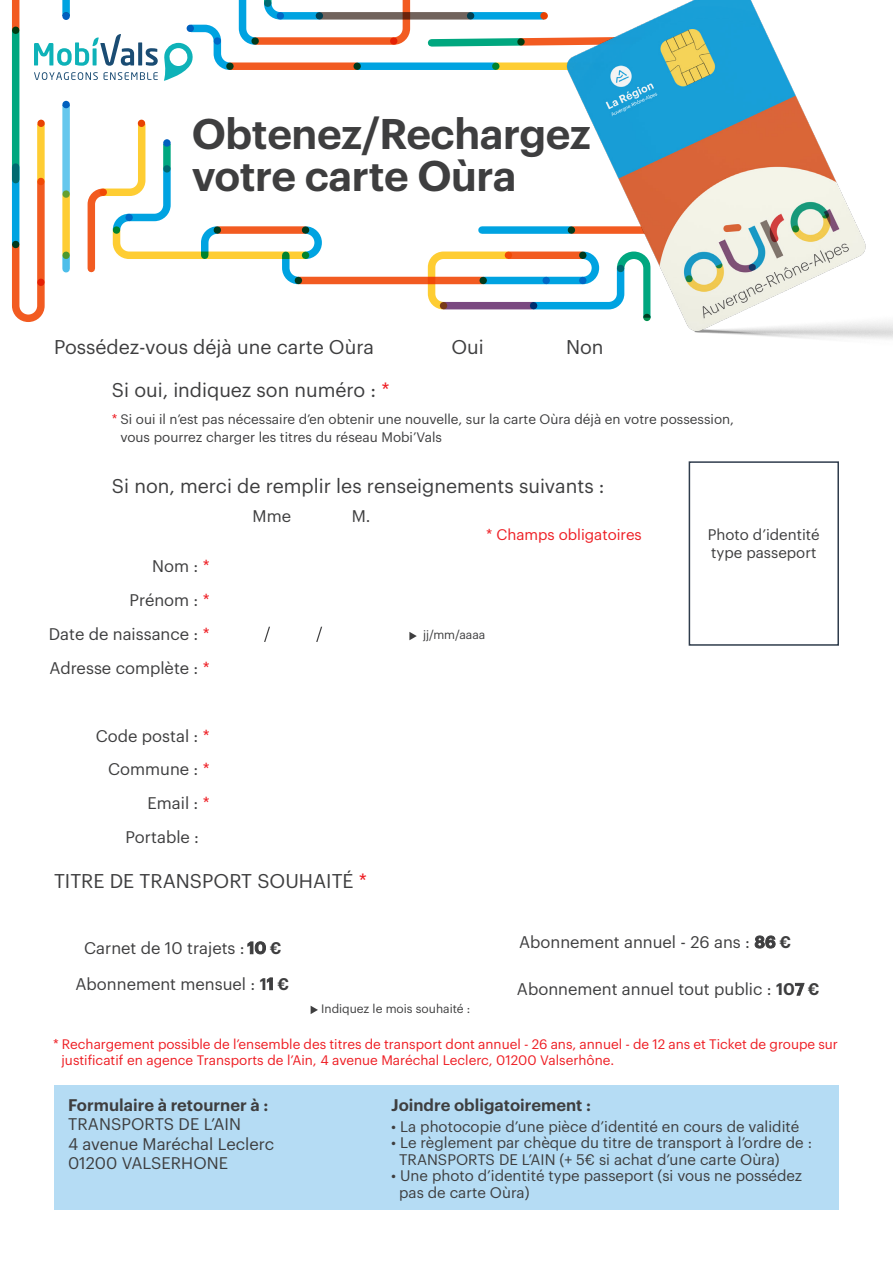
<style>
.page{position:relative;width:893px;height:1263px;background:#fff}
.page>*{position:absolute;margin:0;border:0;box-sizing:border-box;transform-origin:0 0}
.t1{font:600 42px "Graphik";letter-spacing:-.01em;color:#3e3e3f}
.t2{font:19.5px "Graphik";color:#3e3e3f}
.Texte_Courant_8_7pt{font:16.5px/36px "Graphik";color:#3e3e3f;text-align:center}
.t3{font:600 16.5px "Graphik";color:#3e3e3f}
.Texte_Courant_8_7pt-2{font:15px/16.5px "Graphik";color:#3e3e3f}
.Texte_Courant_8_7pt-3{font:15px "Graphik";color:#ee1d23}
.t4{font:13.5px/16.2px "Graphik";color:#ee1d23}
.t5{font:13.5px/18px "Graphik";color:#3e3e3f}
.t6{font:12px "Graphik";color:#3e3e3f}
.s1{color:#ee1d23}
.s2{font-weight:600}
</style>
<div class="page">
<div style="left:54px;top:1085px;width:785px;height:125px;background:#b5dcf4"></div>
<div style="left:689px;top:461px;width:150px;height:185px;border:2px solid #2f3c4c"></div>
<svg style="left:409px;top:632px;width:8px;height:8px"></svg>
<svg style="left:311px;top:1006px;width:7px;height:8px"></svg>
<svg style="left:264px;top:627px;width:6px;height:15px"></svg>
<svg style="left:316px;top:627px;width:6px;height:15px"></svg>
<svg style="left:394px;top:0;width:16px;height:45px"></svg>
<svg style="left:428px;top:252px;width:84px;height:57px"></svg>
<div style="left:319px;top:12px;width:152px;height:8px;background:#71635c"></div>
<div style="left:230px;top:62px;width:127px;height:8px;background:#f25b21"></div>
<div style="left:482px;top:226px;width:89px;height:8px;background:#00a3e1"></div>
<div style="left:255px;top:37px;width:139px;height:8px;background:#f25b21"></div>
<div style="left:298px;top:277px;width:185px;height:7px;background:#f25b21"></div>
<div style="left:483px;top:277px;width:63px;height:7px;background:#00a3e1"></div>
<div style="left:508px;top:252px;width:75px;height:7px;background:#f25b21"></div>
<div style="left:444px;top:302px;width:90px;height:7px;background:#7a4980"></div>
<svg style="left:530px;top:276px;width:19px;height:34px"></svg>
<div style="left:357px;top:62px;width:139px;height:8px;background:#00a3e1"></div>
<svg style="left:428px;top:12px;width:121px;height:58px"></svg>
<div style="left:471px;top:12px;width:75px;height:8px;background:#00a3e1"></div>
<div style="left:544px;top:0;width:119px;height:30px;background:#fff"></div>
<svg style="left:12px;top:0;width:310px;height:322px"></svg>
<div style="left:187px;top:25px;width:7px;height:7px;background:#005fbe;border-radius:50%"></div>
<div style="left:138px;top:120px;width:7px;height:7px;background:#e84202;border-radius:50%"></div>
<div style="left:540px;top:12px;width:8px;height:8px;background:#e84202;border-radius:50%"></div>
<div style="left:37px;top:120px;width:8px;height:7px;background:#e84202;border-radius:50%"></div>
<div style="left:62px;top:101px;width:8px;height:7px;background:#005fbe;border-radius:50%"></div>
<div style="left:62px;top:13px;width:8px;height:7px;background:#005fbe;border-radius:50%"></div>
<div style="left:163px;top:139px;width:8px;height:8px;background:#005fbe;border-radius:50%"></div>
<img style="left:549px;top:0;width:344px;height:339px">
<p class="t1" style="left:192px;top:102px;width:400px">Obtenez/Rechargez</p>
<p class="t1" style="left:192px;top:144px;width:326px">votre carte Oùra</p>
<p class="t2" style="left:54px;top:332px;width:322px">Possédez-vous déjà une carte Oùra</p>
<p class="t2" style="left:451px;top:332px;width:34px">Oui</p>
<p class="t2" style="left:566px;top:332px;width:39px">Non</p>
<p class="t2" style="left:112px;top:376px;width:279px">Si oui, indiquez son numéro : <span class="s1">*</span></p>
<p class="t5" style="left:120px;top:409px;width:615px;text-indent:-9px"><span class="s1">*</span> Si oui il n’est pas nécessaire d’en obtenir une nouvelle, sur la carte Oùra déjà en votre possession, vous pourrez charger les titres du réseau Mobi’Vals</p>
<p class="t2" style="left:112px;top:471px;width:494px">Si non, merci de remplir les renseignements suivants :</p>
<p class="Texte_Courant_8_7pt" style="left:152px;top:547px;width:59px">Nom : <span class="s1">*</span></p>
<p class="Texte_Courant_8_7pt" style="left:129px;top:580px;width:82px">Prénom : <span class="s1">*</span></p>
<p class="Texte_Courant_8_7pt" style="left:49px;top:614px;width:162px">Date de naissance : <span class="s1">*</span></p>
<p class="Texte_Courant_8_7pt" style="left:49px;top:648px;width:162px">Adresse complète : <span class="s1">*</span></p>
<p class="Texte_Courant_8_7pt" style="left:96px;top:716px;width:115px">Code postal : <span class="s1">*</span></p>
<p class="Texte_Courant_8_7pt" style="left:108px;top:750px;width:103px">Commune : <span class="s1">*</span></p>
<p class="Texte_Courant_8_7pt" style="left:148px;top:784px;width:64px">Email : <span class="s1">*</span></p>
<p class="Texte_Courant_8_7pt" style="left:126px;top:818px;width:75px">Portable :</p>
<p class="Texte_Courant_8_7pt" style="left:253px;top:497px;width:40px">Mme</p>
<p class="Texte_Courant_8_7pt" style="left:352px;top:497px;width:20px">M.</p>
<p class="t2" style="left:54px;top:866px;width:315px">TITRE DE TRANSPORT SOUHAITÉ <span class="s1">*</span></p>
<p class="Texte_Courant_8_7pt-3" style="left:486px;top:523px;width:157px">* Champs obligatoires</p>
<p class="t6" style="left:423px;top:626px;width:64px">jj/mm/aaaa</p>
<p class="Texte_Courant_8_7pt-2" style="left:708px;top:525px;width:113px">Photo d’identité</p>
<p class="Texte_Courant_8_7pt-2" style="left:711px;top:543px;width:107px">type passeport</p>
<p class="Texte_Courant_8_7pt" style="left:76px;top:928px;width:215px">Carnet de 10 trajets : <span class="s2">10 €<br></span>Abonnement mensuel : <span class="s2">11 €</span></p>
<p class="Texte_Courant_8_7pt" style="left:519px;top:922px;width:273px">Abonnement annuel - 26 ans : <span class="s2">86 €</span></p>
<p class="t6" style="left:321px;top:1000px;width:151px">Indiquez le mois souhaité :</p>
<p class="Texte_Courant_8_7pt" style="left:517px;top:970px;width:304px">Abonnement annuel tout public : <span class="s2">107 €</span></p>
<p class="t4" style="left:62px;top:1035px;width:778px;text-indent:-9px">* Rechargement possible de l’ensemble des titres de transport dont annuel - 26 ans, annuel - de 12 ans et Ticket de groupe sur justificatif en agence Transports de l’Ain, 4 avenue Maréchal Leclerc, 01200 Valserhône.</p>
<p class="t3" style="left:68px;top:1092px;width:202px">Formulaire à retourner à :</p>
<p class="Texte_Courant_8_7pt" style="left:68px;top:1105px;width:175px">TRANSPORTS DE L’AIN</p>
<p class="Texte_Courant_8_7pt" style="left:68px;top:1124px;width:208px">4 avenue Maréchal Leclerc</p>
<p class="Texte_Courant_8_7pt" style="left:68px;top:1143px;width:161px">01200 VALSERHONE</p>
<p class="t3" style="left:391px;top:1092px;width:201px">Joindre obligatoirement :</p>
<p class="Texte_Courant_8_7pt-2" style="left:391px;top:1117px;width:410px">• La photocopie d’une pièce d’identité en cours de validité</p>
<p class="Texte_Courant_8_7pt-2" style="left:399px;top:1133px;width:414px;text-indent:-8px">• Le règlement par chèque du titre de transport à l’ordre de :<br>TRANSPORTS DE L’AIN (+ 5€ si achat d’une carte Oùra)</p>
<p class="Texte_Courant_8_7pt-2" style="left:399px;top:1166px;width:405px;text-indent:-8px">• Une photo d’identité type passeport (si vous ne possédez pas de carte Oùra)</p>
</div>
